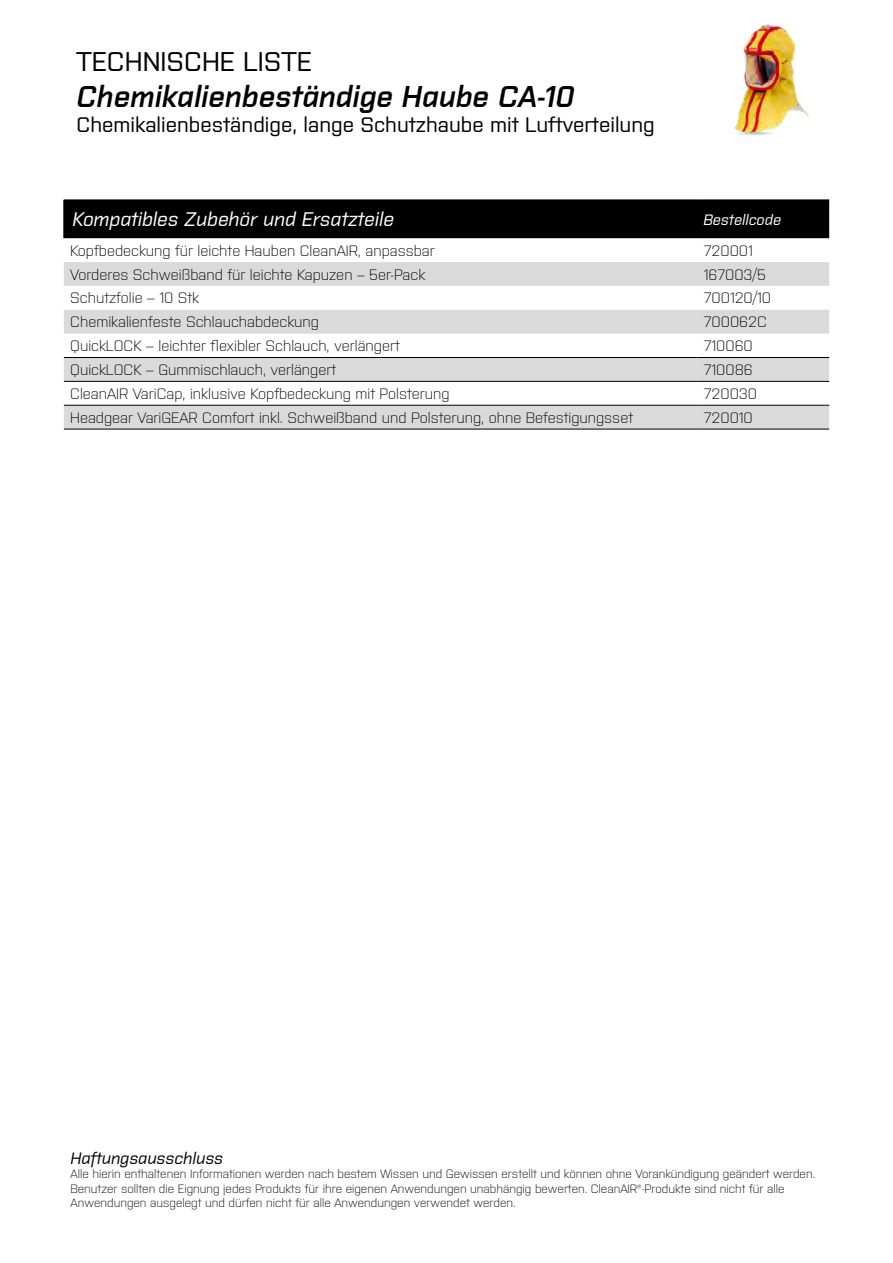
<style>
.page{position:relative;width:893px;height:1263px;background:#fff}
.page>*{position:absolute;margin:0;border:0;box-sizing:border-box;transform-origin:0 0}
.t1{font:italic 600 30px "Purista";color:#000}
.t2{font:500 27px "Purista";color:#000}
.t3{font:500 21px "Purista";color:#000}
.t4{font:italic 500 19.65px "Purista";color:#fff}
.t5{font:italic 500 16.5px "Purista";color:#000}
.t6{font:300 15px "Purista";color:#000}
.t7{font:italic 500 15px "Purista";color:#fff}
.t8{font:300 12px/14.4px "Purista";color:#000}
</style>
<div class="page">
<img style="left:734px;top:24px;width:75px;height:111px">
<div style="left:65px;top:201px;width:764px;height:37px;background:#000"></div>
<svg style="left:64px;top:262px;width:765px;height:167px;fill:#dadada"></svg>
<hr style="left:64px;top:200px;width:633px;height:1px;background:#000">
<hr style="left:64px;top:200px;width:1px;height:38px;background:#000">
<hr style="left:697px;top:200px;width:132px;height:1px;background:#000">
<hr style="left:64px;top:357px;width:633px;height:1px;background:#000">
<hr style="left:697px;top:357px;width:132px;height:1px;background:#000">
<hr style="left:64px;top:381px;width:633px;height:1px;background:#000">
<hr style="left:697px;top:381px;width:132px;height:1px;background:#000">
<hr style="left:64px;top:405px;width:633px;height:1px;background:#000">
<hr style="left:697px;top:405px;width:132px;height:1px;background:#000">
<hr style="left:64px;top:429px;width:633px;height:1px;background:#000">
<hr style="left:697px;top:429px;width:132px;height:1px;background:#000">
<h2 class="t2" style="left:77px;top:42px;width:237px">TECHNISCHE LISTE</h2>
<h1 class="t1" style="left:77px;top:74px;width:499px">Chemikalienbeständige Haube CA-10</h1>
<h3 class="t3" style="left:77px;top:109px;width:580px">Chemikalienbeständige, lange Schutzhaube mit Luftverteilung</h3>
<h3 class="t4" style="left:72px;top:205px;width:323px">Kompatibles Zubehör und Ersatzteile</h3>
<p class="t7" style="left:703px;top:208px;width:79px">Bestellcode</p>
<p class="t6" style="left:70px;top:240px;width:366px">Kopfbedeckung für leichte Hauben CleanAIR, anpassbar</p>
<p class="t6" style="left:704px;top:240px;width:51px">720001</p>
<p class="t6" style="left:70px;top:263px;width:356px">Vorderes Schweißband für leichte Kapuzen – 5er-Pack</p>
<p class="t6" style="left:704px;top:263px;width:64px">167003/5</p>
<p class="t6" style="left:70px;top:287px;width:130px">Schutzfolie – 10 Stk</p>
<p class="t6" style="left:704px;top:287px;width:69px">700120/10</p>
<p class="t6" style="left:70px;top:311px;width:250px">Chemikalienfeste Schlauchabdeckung</p>
<p class="t6" style="left:704px;top:311px;width:65px">700062C</p>
<p class="t6" style="left:70px;top:335px;width:331px">QuickLOCK – leichter flexibler Schlauch, verlängert</p>
<p class="t6" style="left:704px;top:335px;width:51px">710060</p>
<p class="t6" style="left:70px;top:359px;width:267px">QuickLOCK – Gummischlauch, verlängert</p>
<p class="t6" style="left:704px;top:359px;width:51px">710086</p>
<p class="t6" style="left:70px;top:383px;width:381px">CleanAIR VariCap, inklusive Kopfbedeckung mit Polsterung</p>
<p class="t6" style="left:704px;top:383px;width:55px">720030</p>
<p class="t6" style="left:70px;top:407px;width:564px">Headgear VariGEAR Comfort inkl. Schweißband und Polsterung, ohne Befestigungsset</p>
<p class="t6" style="left:704px;top:407px;width:51px">720010</p>
<p class="t5" style="left:71px;top:1146px;width:154px">Haftungsausschluss</p>
<p class="t8" style="left:71px;top:1166px;width:746px">Alle hierin enthaltenen Informationen werden nach bestem Wissen und Gewissen erstellt und können ohne Vorankündigung geändert werden.<br>Benutzer sollten die Eignung jedes Produkts für ihre eigenen Anwendungen unabhängig bewerten. CleanAIR®-Produkte sind nicht für alle<br>Anwendungen ausgelegt und dürfen nicht für alle Anwendungen verwendet werden.</p>
</div>
